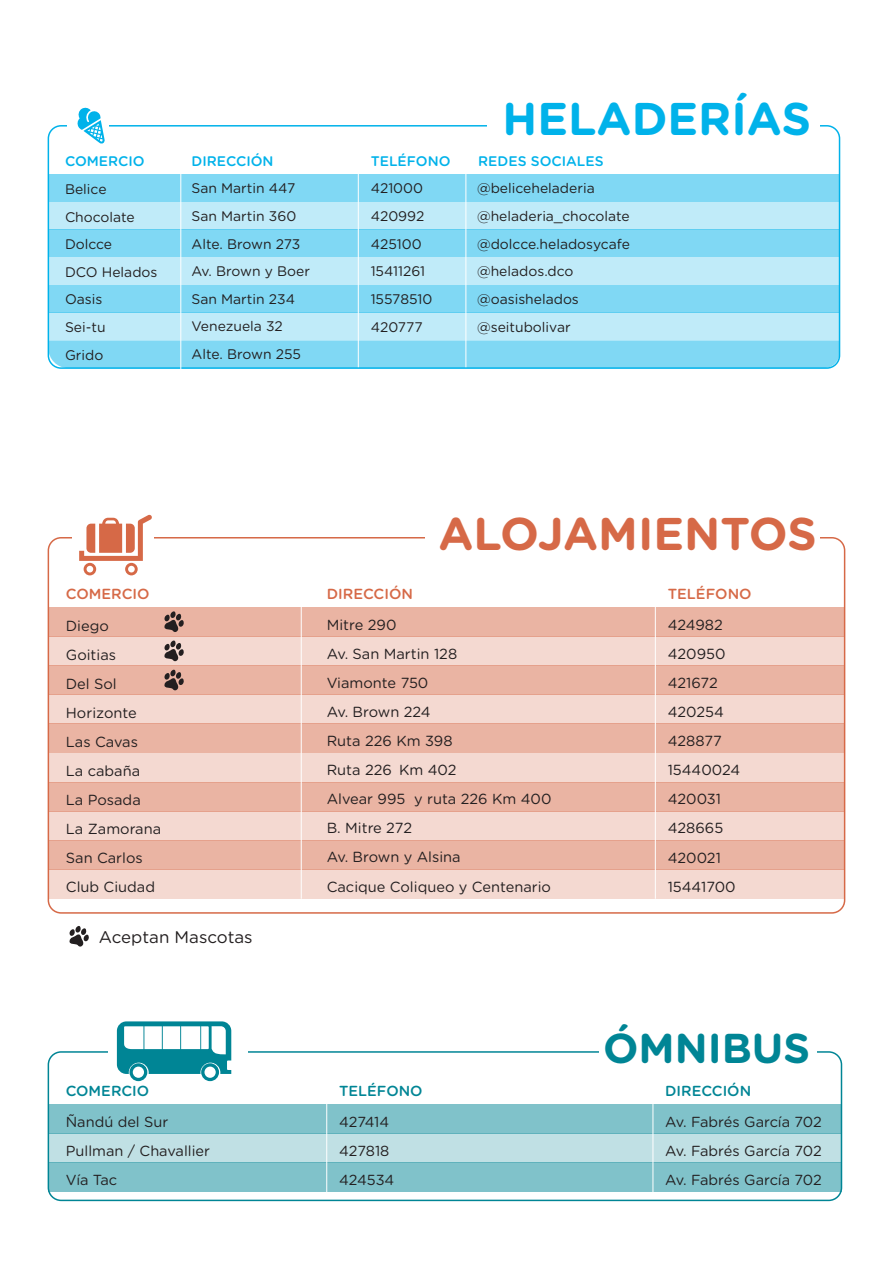
<style>
.page{position:relative;width:893px;height:1263px;background:#fff}
.page>*{position:absolute;margin:0;border:0;box-sizing:border-box;transform-origin:0 0}
.t1{font:700 45.9px "Gotham Rounded";color:#d66947}
.t2{font:700 45.9px "Gotham Rounded";color:#00b2ea}
.t3{font:700 41.7px "Gotham Rounded";color:#008595}
.t4{font:16.95px "Gotham Rounded";color:#231f20}
.t5{font:14.55px/29.1px "Gotham Rounded";color:#231f20}
.t6{font:500 14.55px "Gotham Rounded";color:#d66947}
.t7{font:500 14.55px "Gotham Rounded";color:#008595}
.t8{font:13.95px/27.6px "Gotham Rounded";color:#231f20}
.t9{font:500 13.95px "Gotham Rounded";color:#00b2ea}
</style>
<div class="page">
<div style="left:48px;top:174px;width:791px;height:28px;background:#80d8f4"></div>
<div style="left:48px;top:202px;width:791px;height:27px;background:#c0ebf9"></div>
<div style="left:48px;top:229px;width:791px;height:28px;background:#80d8f4"></div>
<div style="left:48px;top:257px;width:791px;height:28px;background:#c0ebf9"></div>
<div style="left:48px;top:285px;width:791px;height:28px;background:#80d8f4"></div>
<div style="left:48px;top:313px;width:791px;height:27px;background:#c0ebf9"></div>
<div style="left:48px;top:340px;width:791px;height:28px;background:#80d8f4"></div>
<hr style="left:358px;top:149px;width:1px;height:247px;background:#fff">
<hr style="left:465px;top:149px;width:1px;height:247px;background:#fff">
<div style="left:48px;top:125px;width:792px;height:244px;border:2px solid #00b2ea;border-radius:13px"></div>
<hr style="left:180px;top:149px;width:1px;height:247px;background:#fff">
<div style="left:67px;top:118px;width:42px;height:19px;background:#fff"></div>
<svg style="left:77px;top:107px;width:28px;height:37px"></svg>
<div style="left:488px;top:113px;width:332px;height:24px;background:#fff"></div>
<div style="left:48px;top:607px;width:797px;height:29px;background:#eab4a3"></div>
<div style="left:48px;top:636px;width:797px;height:29px;background:#f4d9d1"></div>
<div style="left:48px;top:665px;width:797px;height:30px;background:#eab4a3"></div>
<div style="left:48px;top:695px;width:797px;height:29px;background:#f4d9d1"></div>
<div style="left:48px;top:724px;width:797px;height:29px;background:#eab4a3"></div>
<div style="left:48px;top:753px;width:797px;height:29px;background:#f4d9d1"></div>
<div style="left:48px;top:782px;width:797px;height:29px;background:#eab4a3"></div>
<div style="left:48px;top:811px;width:797px;height:29px;background:#f4d9d1"></div>
<div style="left:48px;top:840px;width:797px;height:29px;background:#eab4a3"></div>
<div style="left:48px;top:869px;width:797px;height:30px;background:#f4d9d1"></div>
<hr style="left:301px;top:581px;width:1px;height:318px;background:#fff">
<hr style="left:655px;top:581px;width:1px;height:318px;background:#fff">
<svg style="left:79px;top:514px;width:73px;height:61px"></svg>
<div style="left:48px;top:1104px;width:793px;height:29px;background:#80c2ca"></div>
<div style="left:48px;top:1133px;width:793px;height:29px;background:#c0e0e4"></div>
<div style="left:48px;top:1162px;width:793px;height:29px;background:#80c2ca"></div>
<hr style="left:326px;top:1078px;width:1px;height:117px;background:#fff">
<hr style="left:653px;top:1078px;width:1px;height:117px;background:#fff">
<div style="left:48px;top:1051px;width:794px;height:150px;border:2px solid #008595;border-radius:13px"></div>
<div style="left:108px;top:1045px;width:140px;height:20px;background:#fff"></div>
<div style="left:599px;top:1035px;width:218px;height:33px;background:#fff"></div>
<svg style="left:164px;top:611px;width:20px;height:21px"></svg>
<svg style="left:164px;top:640px;width:20px;height:22px"></svg>
<svg style="left:164px;top:669px;width:20px;height:22px"></svg>
<svg style="left:69px;top:926px;width:20px;height:21px"></svg>
<svg style="left:117px;top:1021px;width:114px;height:60px"></svg>
<h1 class="t2" style="left:503px;top:85px;width:310px">HELADERÍAS</h1>
<p class="t9" style="left:65px;top:151px;width:81px">COMERCIO</p>
<p class="t9" style="left:191px;top:151px;width:84px">DIRECCIÓN</p>
<p class="t9" style="left:371px;top:151px;width:81px">TELÉFONO</p>
<p class="t9" style="left:478px;top:151px;width:127px">REDES SOCIALES</p>
<p class="t8" style="left:65px;top:175px;width:94px">Belice<br>Chocolate<br>Dolcce<br>DCO Helados<br>Oasis<br>Sei-tu<br>Grido</p>
<p class="t8" style="left:371px;top:174px;width:63px">421000<br>420992<br>425100<br>15411261<br>15578510<br>420777</p>
<p class="t8" style="left:477px;top:174px;width:154px">@beliceheladeria @heladeria_chocolate @dolcce.heladosycafe @helados.dco @oasishelados @seitubolivar</p>
<p class="t8" style="left:191px;top:174px;width:120px">San Martin 447<br>San Martin 360<br>Alte. Brown 273<br>Av. Brown y Boer<br>San Martin 234<br>Venezuela 32<br>Alte. Brown 255</p>
<h1 class="t1" style="left:438px;top:501px;width:380px">ALOJAMIENTOS</h1>
<p class="t6" style="left:66px;top:583px;width:85px">COMERCIO</p>
<p class="t6" style="left:327px;top:583px;width:88px">DIRECCIÓN</p>
<p class="t6" style="left:668px;top:583px;width:85px">TELÉFONO</p>
<p class="t5" style="left:327px;top:610px;width:226px">Mitre 290<br>Av. San Martin 128<br>Viamonte 750<br>Av. Brown 224<br>Ruta 226 Km 398<br>Ruta 226 Km 402<br>Alvear 995 y ruta 226 Km 400<br>B. Mitre 272<br>Av. Brown y Alsina<br>Cacique Coliqueo y Centenario</p>
<p class="t5" style="left:66px;top:610px;width:97px">Diego<br>Goitias<br>Del Sol<br>Horizonte<br>Las Cavas<br>La cabaña<br>La Posada<br>La Zamorana<br>San Carlos<br>Club Ciudad</p>
<p class="t5" style="left:668px;top:610px;width:74px">424982<br>420950<br>421672<br>420254<br>428877<br>15440024<br>420031<br>428665<br>420021<br>15441700</p>
<p class="t4" style="left:99px;top:926px;width:155px">Aceptan Mascotas</p>
<h2 class="t3" style="left:603px;top:1017px;width:209px">ÓMNIBUS</h2>
<p class="t7" style="left:66px;top:1080px;width:85px">COMERCIO</p>
<p class="t7" style="left:339px;top:1080px;width:85px">TELÉFONO</p>
<p class="t7" style="left:665px;top:1080px;width:87px">DIRECCIÓN</p>
<p class="t5" style="left:66px;top:1107px;width:146px">Ñandú del Sur<br>Pullman / Chavallier<br>Vía Tac</p>
<p class="t5" style="left:665px;top:1106px;width:158px;text-align:justify">Av. Fabrés García 702<br>Av. Fabrés García 702<br>Av. Fabrés García 702</p>
<p class="t5" style="left:339px;top:1106px;width:57px">427414<br>427818<br>424534</p>
</div>
